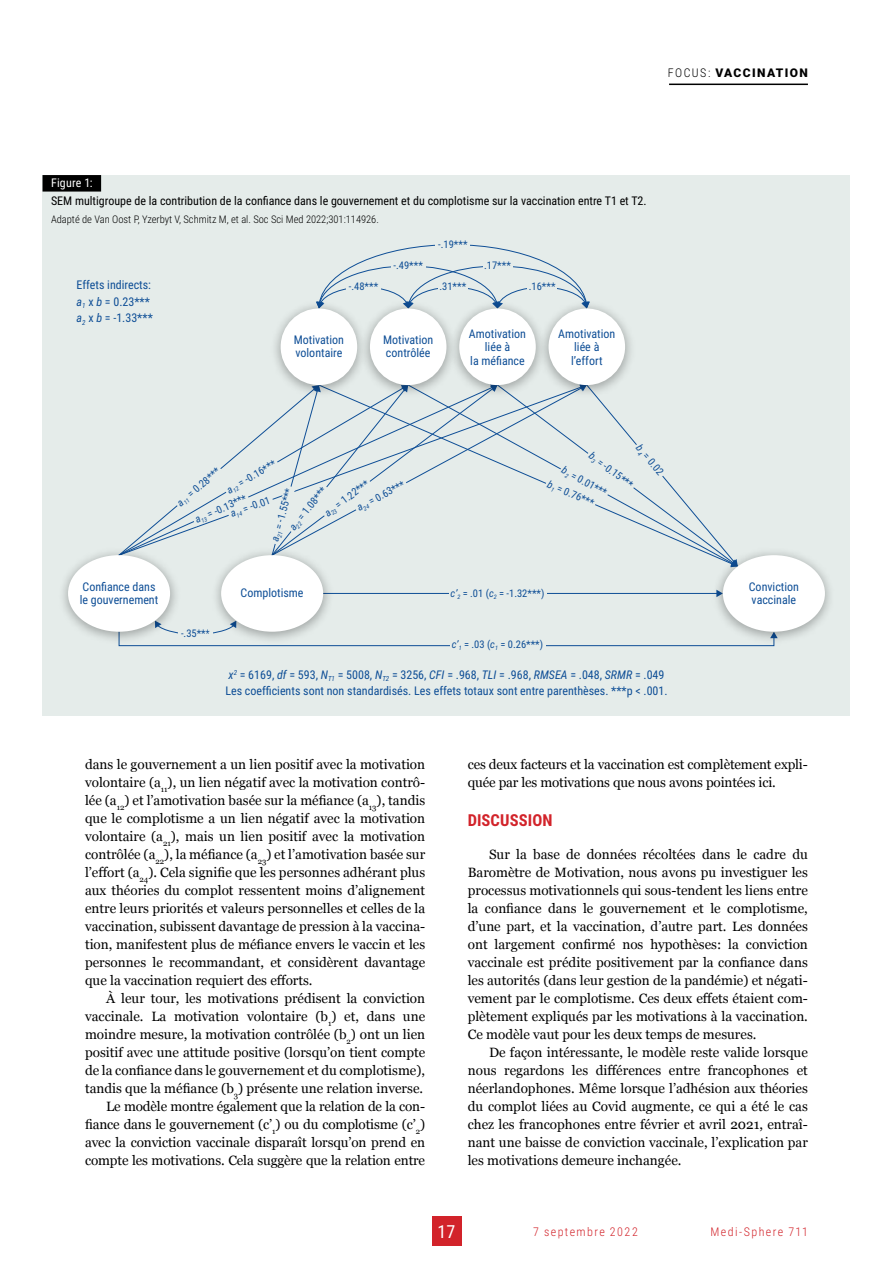
<style>
.page{position:relative;width:893px;height:1263px;background:#fff}
.page>*{position:absolute;margin:0;border:0;box-sizing:border-box;transform-origin:0 0}
.t1{font:18px "Roboto Condensed";color:#fff}
.t2{font:700 16.5px "Roboto Condensed";letter-spacing:.005em;color:#d2232a}
.t3{font:13.5px/18px "Georgia";color:#000;text-align:justify}
.t4{font:12px/13.5px "Roboto Condensed";color:#0e4e96}
.t5{font:12px "Roboto Condensed";color:#000}
.t6{font:300 12px "Roboto Condensed";letter-spacing:.115em;color:#d2232a}
.t7{font:900 12px "Roboto";letter-spacing:.12em;color:#000}
.t8{font:12px "Roboto Condensed";letter-spacing:.02em;color:#fff}
.t9{font:10.5px "Roboto Condensed";color:#0e4e96}
.t10{font:300 10.5px "Roboto Condensed";color:#000}
.s1{font-family:"Roboto Condensed";font-weight:300}
.s2{font-style:italic}
</style>
<div class="page">
<div style="left:432px;top:1216px;width:29px;height:30px;background:#d2232a"></div>
<hr style="left:669px;top:84px;width:139px;height:1px;background:#000">
<div style="left:43px;top:175px;width:807px;height:540px;background:#e5ecea"></div>
<svg style="left:320px;top:244px;width:266px;height:54px"></svg>
<div style="left:436px;top:239px;width:34px;height:11px;background:#e5ecea"></div>
<div style="left:391px;top:261px;width:34px;height:10px;background:#e5ecea"></div>
<div style="left:347px;top:282px;width:34px;height:11px;background:#e5ecea"></div>
<div style="left:438px;top:282px;width:30px;height:11px;background:#e5ecea"></div>
<div style="left:483px;top:261px;width:29px;height:10px;background:#e5ecea"></div>
<div style="left:527px;top:282px;width:30px;height:11px;background:#e5ecea"></div>
<img style="left:275px;top:298px;width:81px;height:86px">
<div style="left:281px;top:308px;width:76px;height:77px;background:#fff;border-radius:50%"></div>
<img style="left:459px;top:298px;width:77px;height:86px">
<div style="left:459px;top:308px;width:77px;height:77px;background:#fff;border-radius:50%"></div>
<img style="left:536px;top:298px;width:95px;height:86px">
<div style="left:549px;top:308px;width:76px;height:77px;background:#fff;border-radius:50%"></div>
<img style="left:356px;top:298px;width:103px;height:86px">
<div style="left:370px;top:308px;width:76px;height:77px;background:#fff;border-radius:50%"></div>
<img style="left:63px;top:577px;width:120px;height:70px">
<img style="left:710px;top:577px;width:120px;height:70px">
<svg style="left:68px;top:384px;width:757px;height:262px"></svg>
<div style="left:43px;top:175px;width:58px;height:17px;background:#000"></div>
<p class="t7" style="left:668px;top:64px;width:142px"><span class="s1">FOCUS:</span> VACCINATION</p>
<p class="t8" style="left:51px;top:175px;width:43px">Figure 1:</p>
<p class="t5" style="left:51px;top:192px;width:597px">SEM multigroupe de la contribution de la confiance dans le gouvernement et du complotisme sur la vaccination entre T1 et T2.</p>
<p class="t10" style="left:51px;top:212px;width:329px">Adapté de Van Oost P, Yzerbyt V, Schmitz M, et al. Soc Sci Med 2022;301:114926.</p>
<p class="t9" style="left:438px;top:237px;width:31px">-.19***</p>
<p class="t9" style="left:394px;top:258px;width:31px">-.49***</p>
<p class="t9" style="left:484px;top:258px;width:28px">.17***</p>
<p class="t4" style="left:77px;top:278px;width:76px">Effets indirects:</p>
<p class="t9" style="left:349px;top:279px;width:31px">-.48***</p>
<p class="t9" style="left:439px;top:279px;width:28px">.31***</p>
<p class="t9" style="left:529px;top:279px;width:28px">.16***</p>
<p class="t4" style="left:77px;top:293px;width:78px;line-height:16.5px"><span class="s2">a</span><sub>1</sub> x <span class="s2">b</span> = 0.23*** <span class="s2">a</span><sub>2</sub> x <span class="s2">b</span> = -1.33***</p>
<p class="t4" style="left:294px;top:332px;width:52px">Motivation volontaire</p>
<p class="t4" style="left:469px;top:326px;width:59px;text-align:center">Amotivation liée à<br>la méfiance</p>
<p class="t4" style="left:558px;top:326px;width:59px;text-align:center">Amotivation liée à l’effort</p>
<p class="t4" style="left:383px;top:332px;width:52px">Motivation contrôlée</p>
<p class="t9" style="left:174px;top:498px;width:54px;rotate:-40deg"><span class="s2">a</span><sub>11</sub> = 0.28***</p>
<p class="t9" style="left:224px;top:484px;width:57px;rotate:-30deg"><span class="s2">a</span><sub>12</sub> = -0.16***</p>
<p class="t9" style="left:268px;top:540px;width:57px;rotate:-75deg"><span class="s2">a</span><sub>21</sub> = -1.55***</p>
<p class="t9" style="left:286px;top:524px;width:54px;rotate:-51deg"><span class="s2">a</span><sub>22</sub> = 1.08***</p>
<p class="t9" style="left:321px;top:508px;width:54px;rotate:-37deg"><span class="s2">a</span><sub>23</sub> = 1.22***</p>
<p class="t9" style="left:354px;top:501px;width:54px;rotate:-28deg"><span class="s2">a</span><sub>24</sub> = 0.63***</p>
<p class="t9" style="left:193px;top:513px;width:57px;rotate:-24deg"><span class="s2">a</span><sub>13</sub> = -0.13***</p>
<p class="t9" style="left:228px;top:507px;width:43px;rotate:-20deg"><span class="s2">a</span><sub>14</sub> = -0.01</p>
<p class="t9" style="left:644px;top:441px;width:38px;rotate:50deg"><span class="s2">b</span><sub>4</sub> = 0.02</p>
<p class="t9" style="left:595px;top:448px;width:54px;rotate:37deg"><span class="s2">b</span><sub>3</sub> = -0.15***</p>
<p class="t9" style="left:566px;top:463px;width:51px;rotate:29deg"><span class="s2">b</span><sub>2</sub> = 0.01***</p>
<p class="t9" style="left:551px;top:477px;width:51px;rotate:23deg"><span class="s2">b</span><sub>1</sub> = 0.76***</p>
<p class="t4" style="left:80px;top:579px;width:80px">Confiance dans le gouvernement</p>
<p class="t4" style="left:241px;top:586px;width:64px">Complotisme</p>
<p class="t4" style="left:749px;top:579px;width:52px">Conviction vaccinale</p>
<p class="t9" style="left:451px;top:585px;width:95px"><span class="s2">c’</span><sub>2</sub> = .01 (<span class="s2">c</span><sub>2</sub> = -1.32***)</p>
<p class="t9" style="left:181px;top:626px;width:31px">-.35***</p>
<p class="t9" style="left:452px;top:637px;width:93px"><span class="s2">c’</span><sub>1</sub> = .03 (<span class="s2">c</span><sub>1</sub> = 0.26***)</p>
<p class="t4" style="left:225px;top:666px;width:444px;line-height:16.5px"><span class="s2">x</span><sup>2</sup> = 6169, <span class="s2">df</span> = 593, <span class="s2">N</span><sub>T1</sub> = 5008, <span class="s2">N</span><sub>T2</sub> = 3256, <span class="s2">CFI</span> = .968, <span class="s2">TLI</span> = .968, <span class="s2">RMSEA</span> = .048, <span class="s2">SRMR</span> = .049<br>Les coefficients sont non standardisés. Les effets totaux sont entre parenthèses. ***p &lt; .001.</p>
<p class="t3" style="left:85px;top:755px;width:342px">dans le gouvernement a un lien positif avec la motivation volontaire (a<sub>11</sub>), un lien négatif avec la motivation contrô&shy;lée (a<sub>12</sub>) et l’amotivation basée sur la méfiance (a<sub>13</sub>), tandis que le complotisme a un lien négatif avec la motivation volontaire (a<sub>21</sub>), mais un lien positif avec la motivation contrôlée (a<sub>22</sub>), la méfiance (a<sub>23</sub>) et l’amotivation basée sur l’effort (a<sub>24</sub>). Cela signifie que les personnes adhérant plus aux théories du complot ressentent moins d’alignement entre leurs priorités et valeurs personnelles et celles de la vaccination, subissent davantage de pression à la vaccina&shy;tion, manifestent plus de méfiance envers le vaccin et les personnes le recommandant, et considèrent davantage que la vaccination requiert des efforts.</p>
<p class="t3" style="left:85px;top:989px;width:342px;text-align:right">À leur tour, les motivations prédisent la conviction vaccinale. La motivation volontaire (b<sub>1</sub>) et, dans une moindre mesure, la motivation contrôlée (b<sub>2</sub>) ont un lien positif avec une attitude positive (lorsqu’on tient compte de la confiance dans le gouvernement et du complotisme), tandis que la méfiance (b<sub>3</sub>) présente une relation inverse.<br>Le modèle montre également que la relation de la con&shy;fiance dans le gouvernement (c’<sub>1</sub>) ou du complotisme (c’<sub>2</sub>) avec la conviction vaccinale disparaît lorsqu’on prend en compte les motivations. Cela suggère que la relation entre</p>
<p class="t3" style="left:468px;top:755px;width:342px">ces deux facteurs et la vaccination est complètement expli&shy;quée par les motivations que nous avons pointées ici.</p>
<p class="t2" style="left:468px;top:809px;width:86px">DISCUSSION</p>
<p class="t3" style="left:468px;top:845px;width:342px;text-indent:21px">Sur la base de données récoltées dans le cadre du Baromètre de Motivation, nous avons pu investiguer les processus motivationnels qui sous-tendent les liens entre la confiance dans le gouvernement et le complotisme, d’une part, et la vaccination, d’autre part. Les données ont largement confirmé nos hypothèses: la conviction vaccinale est prédite positivement par la confiance dans les autorités (dans leur gestion de la pandémie) et négati&shy;vement par le complotisme. Ces deux effets étaient com&shy;plètement expliqués par les motivations à la vaccination.<br>Ce modèle vaut pour les deux temps de mesures.</p>
<p class="t3" style="left:468px;top:1043px;width:342px;text-indent:21px">De façon intéressante, le modèle reste valide lorsque nous regardons les différences entre francophones et néerlandophones. Même lorsque l’adhésion aux théories du complot liées au Covid augmente, ce qui a été le cas chez les francophones entre février et avril 2021, entraî&shy;nant une baisse de conviction vaccinale, l’explication par les motivations demeure inchangée.</p>
<h1 class="t1" style="left:438px;top:1219px;width:19px">17</h1>
<p class="t6" style="left:533px;top:1223px;width:106px">7 septembre 2022</p>
<p class="t6" style="left:710px;top:1223px;width:99px">Medi-Sphere 711</p>
</div>
